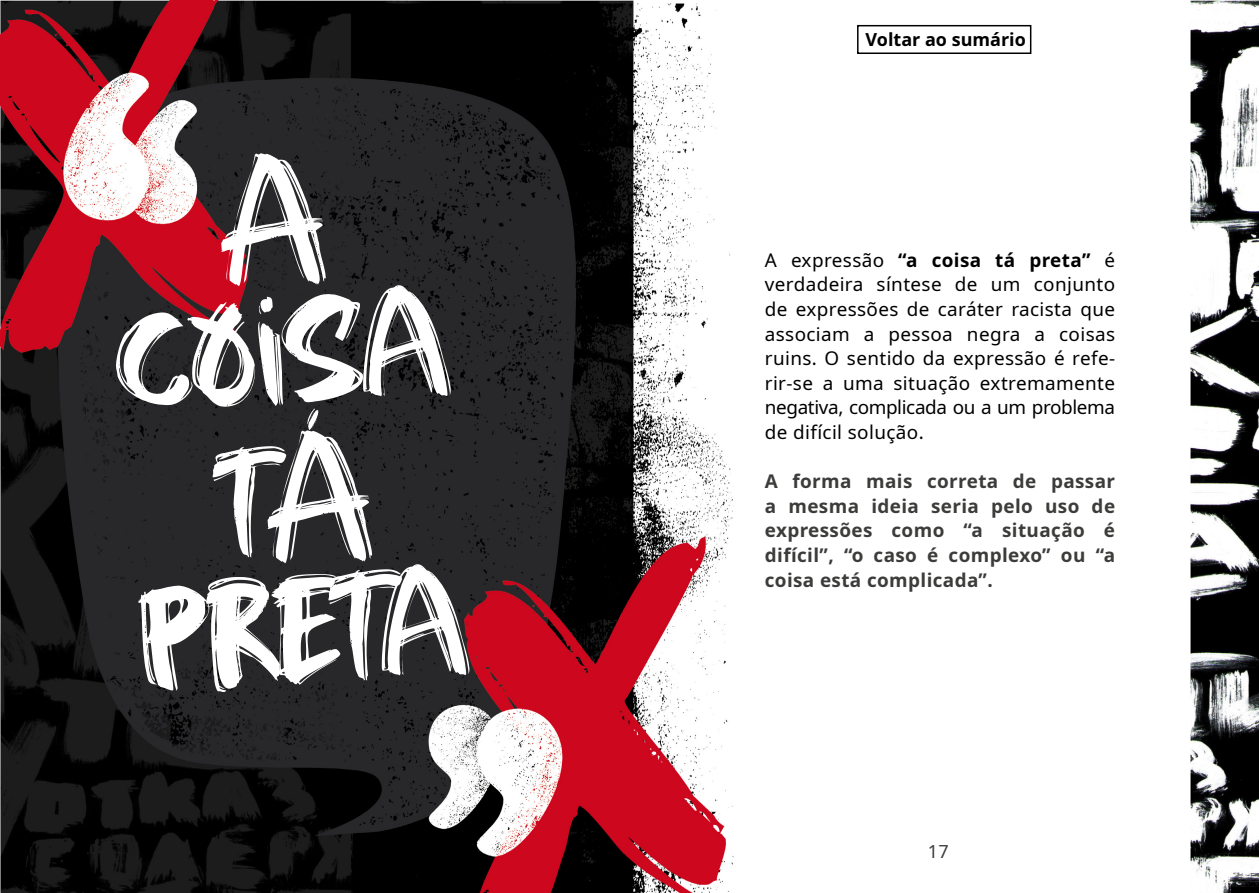
<style>
.page{position:relative;width:1259px;height:893px;background:#fff}
.page>*{position:absolute;margin:0;border:0;box-sizing:border-box;transform-origin:0 0}
.t1{font:166.05px/130.8px "Beat Drop";color:#fff;text-align:center}
.t2{font:18.9px/24.6px "Noto Sans";letter-spacing:-.02em;color:#000;text-align:justify}
.t3{font:700 18.9px/24.6px "Noto Sans";letter-spacing:.02em;color:#3c3c3b;text-align:justify}
.t4{font:700 18px "Noto Sans";color:#000}
.t5{font:18px "Noto Sans";color:#3c3c3b}
.s1{font-weight:700}
</style>
<div class="page">
<img style="left:0;top:0;width:1259px;height:893px">
<div style="left:857px;top:25px;width:174px;height:29px;border:2px solid #000"></div>
<h1 class="t1" style="left:106px;top:164px;width:328px;rotate:-4deg">A coisa</h1>
<h1 class="t1" style="left:126px;top:443px;width:327px;rotate:-4deg">tÁ preta</h1>
<p class="t4" style="left:865px;top:27px;width:162px">Voltar ao sumário</p>
<p class="t2" style="left:765px;top:248px;width:352px">A expressão <span class="s1">“a coisa tá preta”</span> é verdadeira síntese de um conjunto de expressões de caráter racista que associam a pessoa negra a coisas ruins. O sentido da expressão é refe&shy;rir-se a uma situação extremamente negativa, complicada ou a um problema de difícil solução.</p>
<p class="t3" style="left:765px;top:469px;width:352px">A forma mais correta de passar a mesma ideia seria pelo uso de expressões como “a situação é difícil”, “o caso é complexo” ou “a coisa está complicada”.</p>
<p class="t5" style="left:928px;top:839px;width:22px">17</p>
</div>
